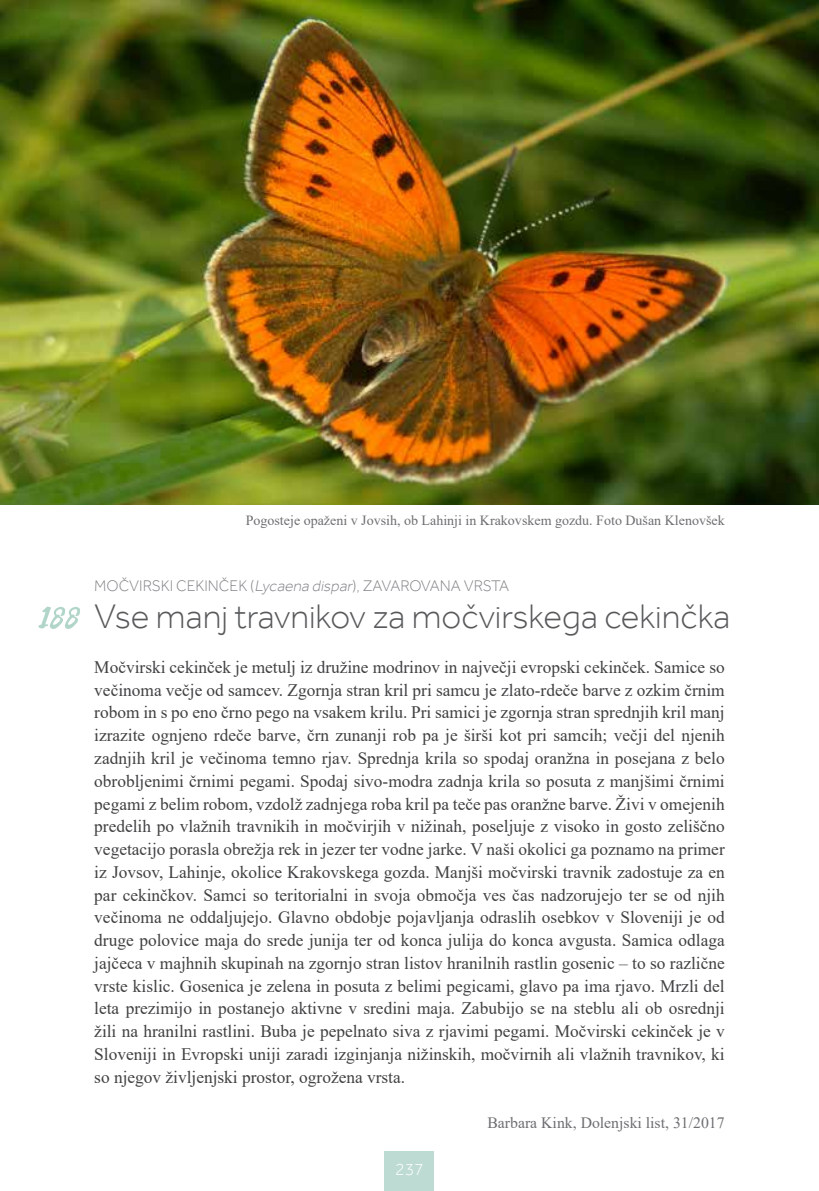
<style>
.page{position:relative;width:819px;height:1191px;background:#fff}
.page>*{position:absolute;margin:0;border:0;box-sizing:border-box;transform-origin:0 0}
.t1{font:300 35px "Effra";color:#58595b}
.t2{font:17.5px/22.8px "Times New Roman";color:#414042;text-align:justify}
.t3{font:300 17.5px "Effra";color:#fff}
.t4{font:300 15.75px "Effra";color:#808285}
.t5{font:15.75px "Times New Roman";color:#6d6e71}
.t6{font:14px "Times New Roman";color:#6d6e71}
.s1{font-style:italic}
.s2{font-family:"Mak Dah";font-weight:400;font-size:57.75px;color:#b2d5ca}
</style>
<div class="page">
<div style="left:384px;top:1150px;width:50px;height:41px;background:#bddbd2"></div>
<img style="left:0;top:0;width:819px;height:505px">
<p class="t6" style="left:246px;top:510px;width:480px">Pogosteje opaženi v Jovsih, ob Lahinji in Krakovskem gozdu. Foto Dušan Klenovšek</p>
<p class="t4" style="left:94px;top:576px;width:416px">MOČVIRSKI CEKINČEK (<span class="s1">Lycaenadispar</span>), ZAVAROVANA VRSTA</p>
<h1 class="t1" style="left:38px;top:595px;width:693px"><span class="s2">188</span> Vse manj travnikov za močvirskega cekinčka</h1>
<p class="t2" style="left:94px;top:655px;width:632px">Močvirski cekinček je metulj iz družine modrinov in največji evropski cekinček. Samice so večinoma večje od samcev. Zgornja stran kril pri samcu je zlato-rdeče barve z ozkim črnim robom in s po eno črno pego na vsakem krilu. Pri samici je zgornja stran sprednjih kril manj izrazite ognjeno rdeče barve, črn zunanji rob pa je širši kot pri samcih; večji del njenih zadnjih kril je večinoma temno rjav. Sprednja krila so spodaj oranžna in posejana z belo obrobljenimi črnimi pegami. Spodaj sivo-modra zadnja krila so posuta z manjšimi črnimi pegami z belim robom, vzdolž zadnjega roba kril pa teče pas oranžne barve. Živi v omejenih predelih po vlažnih travnikih in močvirjih v nižinah, poseljuje z visoko in gosto zeliščno vegetacijo porasla obrežja rek in jezer ter vodne jarke. V naši okolici ga poznamo na primer iz Jovsov, Lahinje, okolice Krakovskega gozda. Manjši močvirski travnik zadostuje za en par cekinčkov. Samci so teritorialni in svoja območja ves čas nadzorujejo ter se od njih večinoma ne oddaljujejo. Glavno obdobje pojavljanja odraslih osebkov v Sloveniji je od druge polovice maja do srede junija ter od konca julija do konca avgusta. Samica odlaga jajčeca v majhnih skupinah na zgornjo stran listov hranilnih rastlin gosenic – to so različne vrste kislic. Gosenica je zelena in posuta z belimi pegicami, glavo pa ima rjavo. Mrzli del leta prezimijo in postanejo aktivne v sredini maja. Zabubijo se na steblu ali ob osrednji žili na hranilni rastlini. Buba je pepelnato siva z rjavimi pegami. Močvirski cekinček je v Sloveniji in Evropski uniji zaradi izginjanja nižinskih, močvirnih ali vlažnih travnikov, ki so njegov življenjski prostor, ogrožena vrsta.</p>
<p class="t5" style="left:487px;top:1111px;width:239px">Barbara Kink, Dolenjski list, 31/2017</p>
<p class="t3" style="left:395px;top:1158px;width:30px">237</p>
</div>
